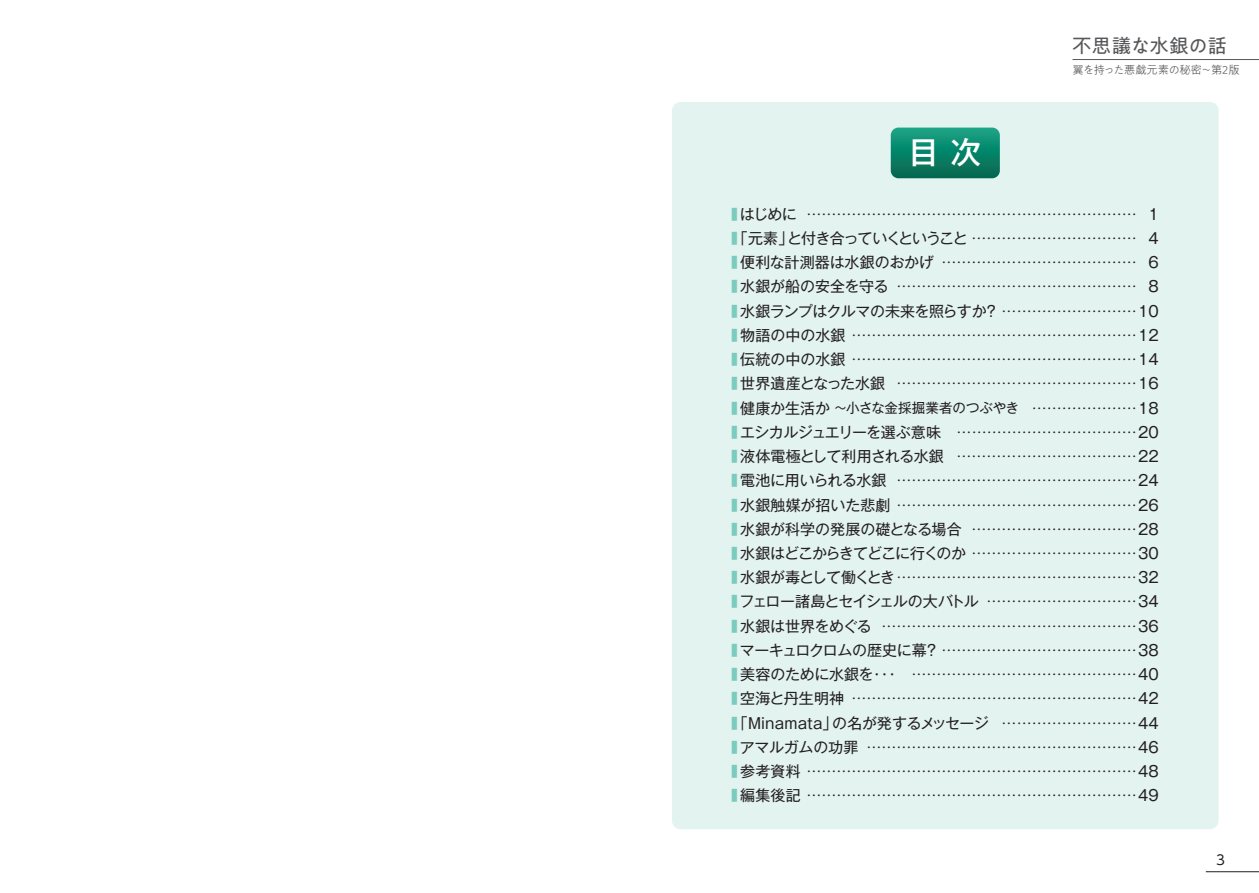
<style>
.page{position:relative;width:1259px;height:893px;background:#fff}
.page>*{position:absolute;margin:0;border:0;box-sizing:border-box;transform-origin:0 0}
.t1{font:500 30.75px "Gothic MB101 Pr 6";color:#fff}
.t2{font:19.5px "PA1 Gothic Std";letter-spacing:-.02em;color:#57585a}
.t3{font:15px "Gothic MB101 Pr 6";letter-spacing:-.01em;color:#231f20}
.t4{font:15px "Gothic MB101 Pr 6";letter-spacing:.01em;color:#231f20}
.t5{font:15px "Gothic MB101 Pr 6";letter-spacing:-.065em;color:#231f20}
.t6{font:15px "Gothic MB101 Pr 6";letter-spacing:-.03em;color:#231f20}
.t7{font:15px "Gothic MB101 Pr 6";letter-spacing:-.06em;color:#231f20}
.t8{font:15px "Gothic MB101 Pr 6";letter-spacing:-.045em;color:#231f20}
.t9{font:15px "Gothic MB101 Pr 6";letter-spacing:-.055em;color:#231f20}
.t10{font:15px "Gothic MB101 Pr 6";letter-spacing:-.035em;color:#231f20}
.t11{font:13.5px "UD Shin Go Pr 6";color:#231f20}
.t12{font:300 11.25px "PA1 Gothic Std";letter-spacing:-.03em;color:#57585a}
.s1{color:#7bcbbf}
.s2{font-size:13.5px}
</style>
<div class="page">
<hr style="left:1205px;top:871px;width:54px;height:1px;background:#231f20">
<hr style="left:1072px;top:59px;width:187px;height:1px;background:#57585a">
<div style="left:672px;top:102px;width:546px;height:727px;background:#e3f3f0;border-radius:9px"></div>
<svg style="left:890px;top:128px;width:110px;height:50px;background:#0d866b"></svg>
<h1 class="t1" style="left:908px;top:127px;width:75px">目 次</h1>
<h2 class="t2" style="left:1072px;top:34px;width:156px">不思議な水銀の話</h2>
<p class="t12" style="left:1072px;top:64px;width:169px">翼を持った悪戯元素の秘密～第2版</p>
<p class="t3" style="left:731px;top:201px;width:429px"><span class="s1">■</span> はじめに ………………………………………………………… 1</p>
<p class="t5" style="left:731px;top:226px;width:429px"><span class="s1">■</span>「元素」と付き合っていくということ …………………………… 4</p>
<p class="t3" style="left:731px;top:250px;width:429px"><span class="s1">■</span> 便利な計測器は水銀のおかげ ………………………………… 6</p>
<p class="t3" style="left:731px;top:274px;width:429px"><span class="s1">■</span> 水銀が船の安全を守る ………………………………………… 8</p>
<p class="t6" style="left:731px;top:298px;width:429px"><span class="s1">■</span> 水銀ランプはクルマの未来を照らすか？ ………………………10</p>
<p class="t3" style="left:731px;top:323px;width:429px"><span class="s1">■</span> 物語の中の水銀 …………………………………………………12</p>
<p class="t3" style="left:731px;top:347px;width:429px"><span class="s1">■</span> 伝統の中の水銀 …………………………………………………14</p>
<p class="t3" style="left:731px;top:371px;width:429px"><span class="s1">■</span> 世界遺産となった水銀 …………………………………………16</p>
<p class="t3" style="left:731px;top:395px;width:429px"><span class="s1">■</span> 健康か生活か <span class="s2">～小さな金採掘業者のつぶやき</span> …………………18</p>
<p class="t10" style="left:731px;top:420px;width:429px"><span class="s1">■</span> エシカルジュエリーを選ぶ意味 ………………………………20</p>
<p class="t3" style="left:731px;top:444px;width:429px"><span class="s1">■</span> 液体電極として利用される水銀 ………………………………22</p>
<p class="t3" style="left:731px;top:468px;width:429px"><span class="s1">■</span> 電池に用いられる水銀 …………………………………………24</p>
<p class="t4" style="left:731px;top:492px;width:429px"><span class="s1">■</span> 水銀触媒が招いた悲劇 …………………………………………26</p>
<p class="t3" style="left:731px;top:517px;width:429px"><span class="s1">■</span> 水銀が科学の発展の礎となる場合 ……………………………28</p>
<p class="t7" style="left:731px;top:541px;width:429px"><span class="s1">■</span> 水銀はどこからきてどこに行くのか ……………………………30</p>
<p class="t8" style="left:731px;top:565px;width:429px"><span class="s1">■</span> 水銀が毒として働くとき…………………………………………32</p>
<p class="t9" style="left:731px;top:589px;width:429px"><span class="s1">■</span> フェロー諸島とセイシェルの大バトル …………………………34</p>
<p class="t3" style="left:731px;top:613px;width:429px"><span class="s1">■</span> 水銀は世界をめぐる ……………………………………………36</p>
<p class="t3" style="left:731px;top:638px;width:429px"><span class="s1">■</span> マーキュロクロムの歴史に幕？ …………………………………38</p>
<p class="t3" style="left:731px;top:662px;width:429px"><span class="s1">■</span> 美容のために水銀を･･･ ………………………………………40</p>
<p class="t4" style="left:731px;top:686px;width:429px"><span class="s1">■</span> 空海と丹生明神 …………………………………………………42</p>
<p class="t3" style="left:731px;top:710px;width:429px"><span class="s1">■</span>「Minamata」の名が発するメッセージ ………………………44</p>
<p class="t3" style="left:731px;top:735px;width:429px"><span class="s1">■</span> アマルガムの功罪 ………………………………………………46</p>
<p class="t3" style="left:731px;top:759px;width:429px"><span class="s1">■</span> 参考資料 …………………………………………………………48</p>
<p class="t3" style="left:731px;top:783px;width:429px"><span class="s1">■</span> 編集後記 …………………………………………………………49</p>
<p class="t11" style="left:1216px;top:849px;width:10px">3</p>
</div>
